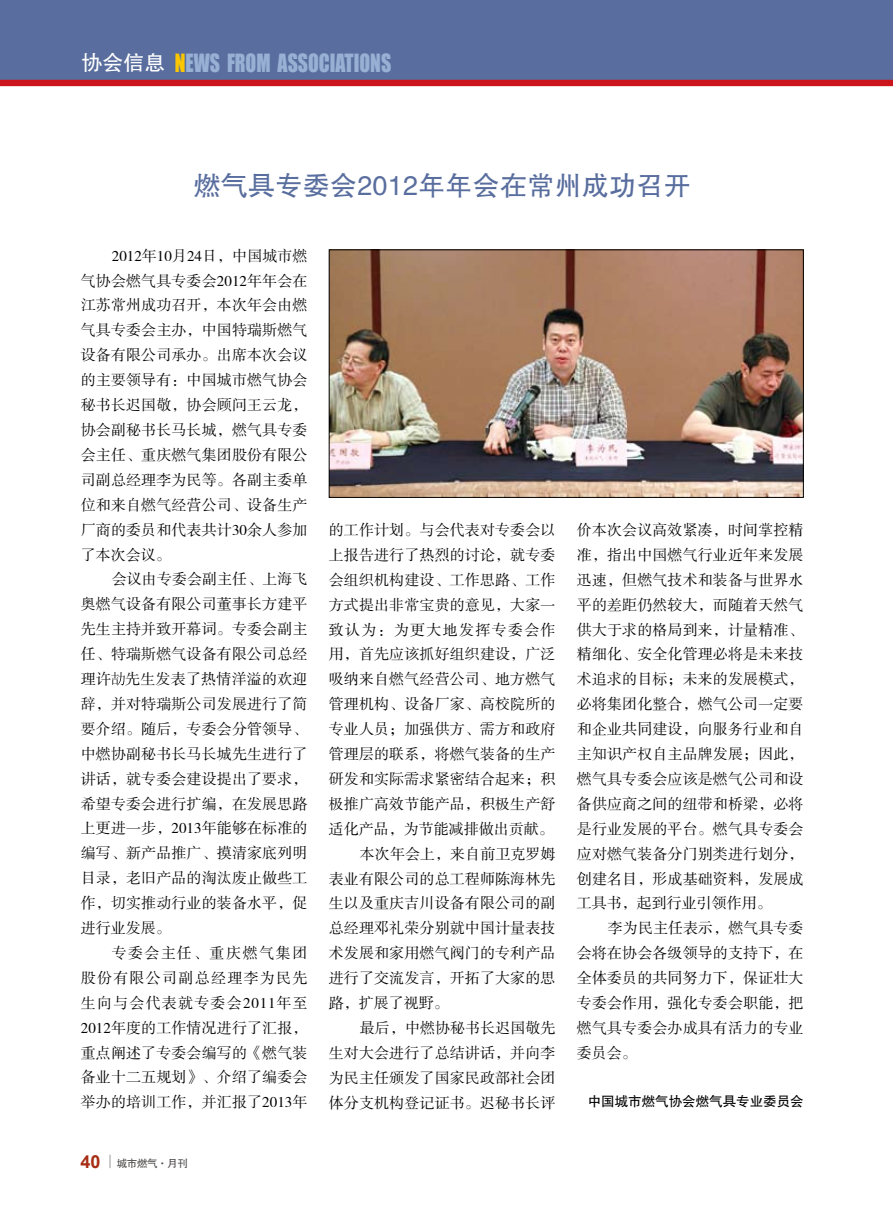
<style>
.page{position:relative;width:893px;height:1212px;background:#fff}
.page>*{position:absolute;margin:0;border:0;box-sizing:border-box;transform-origin:0 0}
.t1{font:27px "FZHTJW GB1 0";letter-spacing:.01em;color:#596e9e}
.t2{font:23.1px "Impact";color:#98b0d3;scale:.86 1}
.t3{font:15px/24.9px "FZSSJW GB1 0";letter-spacing:.01em;color:#000;text-align:justify}
.t4{font:15px "FZSSJW GB1 0";letter-spacing:.085em;color:#000}
.t5{font:13.5px "FZHTJW GB1 0";color:#000}
.t6{font:10.5px "FZHTJW GB1 0";letter-spacing:-.04em;color:#4c4948}
.s1{font-family:"FZHTJW GB1 0";font-size:21px;color:#fff}
.s2{color:#fcc700}
.s3{font-family:"Arial";font-weight:700;font-size:18px;color:#a62e14}
</style>
<div class="page">
<div style="left:0;top:0;width:893px;height:82px;background:#596e9e"></div>
<div style="left:0;top:80px;width:893px;height:6px;background:#cc141d"></div>
<svg style="left:109px;top:1155px;width:2px;height:13px"></svg>
<svg style="left:111px;top:672px;width:14px;height:14px"></svg>
<img style="left:331px;top:251px;width:471px;height:245px">
<div style="left:329px;top:249px;width:475px;height:249px;border:1px solid #000"></div>
<h2 class="t2" style="left:81px;top:45px;width:362px"><span class="s1">协会信息</span> <span class="s2">N</span>EWS FROM ASSOCIATIONS</h2>
<h1 class="t1" style="left:194px;top:170px;width:499px">燃气具专委会2012年年会在常州成功召开</h1>
<p class="t3" style="left:81px;top:244px;width:228px;text-indent:31px">2012年10月24日，中国城市燃气协会燃气具专委会2012年年会在江苏常州成功召开，本次年会由燃气具专委会主办，中国特瑞斯燃气设备有限公司承办。出席本次会议的主要领导有：中国城市燃气协会秘书长迟国敬，协会顾问王云龙，协会副秘书长马长城，燃气具专委会主任、重庆燃气集团股份有限公司副总经理李为民等。各副主委单位和来自燃气经营公司、设备生产厂商的委员和代表共计30余人参加了本次会议。</p>
<p class="t3" style="left:81px;top:568px;width:228px;text-indent:31px">会议由专委会副主任、上海飞奥燃气设备有限公司董事长方建平先生主持并致开幕词。专委会副主任、特瑞斯燃气设备有限公司总经理许 先生发表了热情洋溢的欢迎辞，并对特瑞斯公司发展进行了简要介绍。随后，专委会分管领导、中燃协副秘书长马长城先生进行了讲话，就专委会建设提出了要求，希望专委会进行扩编，在发展思路上更进一步，2013年能够在标准的编写、新产品推广、摸清家底列明目录，老旧产品的淘汰废止做些工作，切实推动行业的装备水平，促进行业发展。</p>
<p class="t3" style="left:81px;top:941px;width:228px;text-indent:31px">专委会主任、重庆燃气集团股份有限公司副总经理李为民先生向与会代表就专委会2011年至2012年度的工作情况进行了汇报，重点阐述了专委会编写的《燃气装备业十二五规划》、介绍了编委会举办的培训工作，并汇报了2013年</p>
<p class="t6" style="left:80px;top:1158px;width:109px"><span class="s3">40</span> 城市燃气·月刊</p>
<p class="t3" style="left:329px;top:518px;width:228px">的工作计划。与会代表对专委会以</p>
<p class="t3" style="left:329px;top:543px;width:228px">上报告进行了热烈的讨论，就专委</p>
<p class="t3" style="left:329px;top:568px;width:228px">会组织机构建设、工作思路、工作</p>
<p class="t3" style="left:329px;top:593px;width:228px">方式提出非常宝贵的意见，大家一</p>
<p class="t4" style="left:329px;top:621px;width:228px">致认为：为更大地发挥专委会作</p>
<p class="t3" style="left:329px;top:643px;width:228px">用，首先应该抓好组织建设，广泛</p>
<p class="t3" style="left:329px;top:667px;width:228px">吸纳来自燃气经营公司、地方燃气</p>
<p class="t3" style="left:329px;top:692px;width:228px">管理机构、设备厂家、高校院所的</p>
<p class="t3" style="left:329px;top:717px;width:228px">专业人员；加强供方、需方和政府</p>
<p class="t3" style="left:329px;top:742px;width:228px">管理层的联系，将燃气装备的生产</p>
<p class="t3" style="left:329px;top:767px;width:228px">研发和实际需求紧密结合起来；积</p>
<p class="t3" style="left:329px;top:792px;width:228px">极推广高效节能产品，积极生产舒</p>
<p class="t3" style="left:329px;top:817px;width:226px">适化产品，为节能减排做出贡献。</p>
<p class="t3" style="left:360px;top:842px;width:197px">本次年会上，来自前卫克罗姆</p>
<p class="t3" style="left:329px;top:867px;width:228px">表业有限公司的总工程师陈海林先</p>
<p class="t3" style="left:329px;top:892px;width:228px">生以及重庆吉川设备有限公司的副</p>
<p class="t3" style="left:329px;top:916px;width:228px">总经理邓礼荣分别就中国计量表技</p>
<p class="t3" style="left:329px;top:941px;width:228px">术发展和家用燃气阀门的专利产品</p>
<p class="t3" style="left:329px;top:966px;width:228px">进行了交流发言，开拓了大家的思</p>
<p class="t3" style="left:329px;top:991px;width:121px">路，扩展了视野。</p>
<p class="t3" style="left:360px;top:1016px;width:197px">最后，中燃协秘书长迟国敬先</p>
<p class="t3" style="left:329px;top:1041px;width:228px">生对大会进行了总结讲话，并向李</p>
<p class="t3" style="left:329px;top:1066px;width:228px">为民主任颁发了国家民政部社会团</p>
<p class="t3" style="left:329px;top:1091px;width:228px">体分支机构登记证书。迟秘书长评</p>
<p class="t3" style="left:577px;top:518px;width:228px">价本次会议高效紧凑，时间掌控精准，指出中国燃气行业近年来发展迅速，但燃气技术和装备与世界水平的差距仍然较大，而随着天然气供大于求的格局到来，计量精准、精细化、安全化管理必将是未来技术追求的目标；未来的发展模式，必将集团化整合，燃气公司一定要和企业共同建设，向服务行业和自主知识产权自主品牌发展；因此，燃气具专委会应该是燃气公司和设备供应商之间的纽带和桥梁，必将是行业发展的平台。燃气具专委会应对燃气装备分门别类进行划分，创建名目，形成基础资料，发展成工具书，起到行业引领作用。</p>
<p class="t3" style="left:577px;top:916px;width:228px;text-indent:31px">李为民主任表示，燃气具专委会将在协会各级领导的支持下，在全体委员的共同努力下，保证壮大专委会作用，强化专委会职能，把燃气具专委会办成具有活力的专业委员会。</p>
<p class="t5" style="left:588px;top:1094px;width:217px">中国城市燃气协会燃气具专业委员会</p>
</div>
